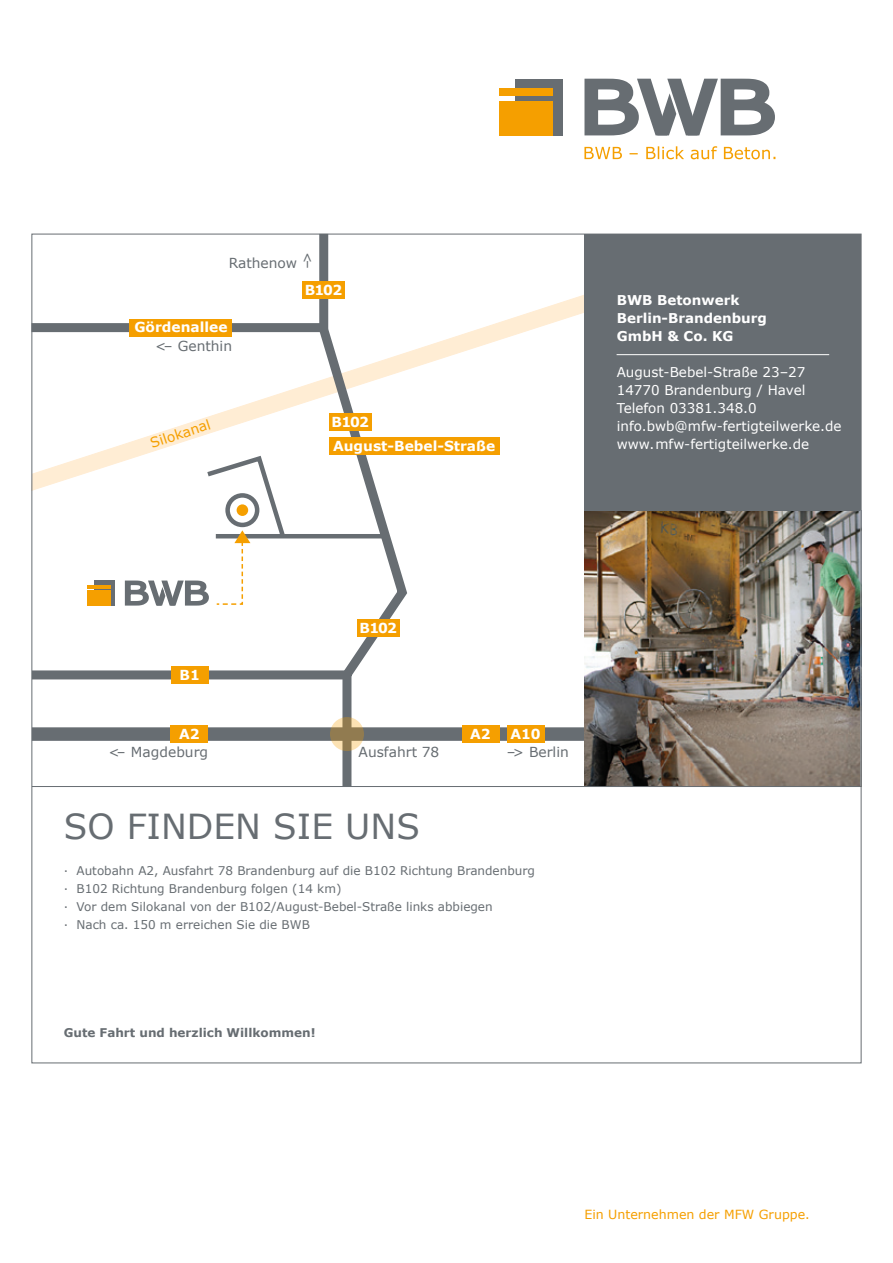
<style>
.page{position:relative;width:893px;height:1263px;background:#fff}
.page>*{position:absolute;margin:0;border:0;box-sizing:border-box;transform-origin:0 0}
.t1{font:34.5px "Verdana";color:#676d72}
.t2{font:700 13.8px "Verdana";color:#fff}
.t3{font:13.8px "Verdana";color:#676d72}
.t4{font:13.8px "Verdana";color:#f59f00}
.t5{font:13.5px "Verdana";color:#fff}
.t6{font:700 13.5px "Verdana";color:#fff}
.t7{font:12.6px "Verdana";color:#f59f00}
.t8{font:12px "Verdana";color:#676d72}
.t9{font:700 12px "Verdana";color:#676d72}
</style>
<div class="page">
<div style="left:32px;top:727px;width:553px;height:14px;background:#676d72"></div>
<img style="left:585px;top:510px;width:274px;height:276px">
<svg style="left:31px;top:290px;width:554px;height:201px"></svg>
<svg style="left:315px;top:233px;width:97px;height:553px"></svg>
<div style="left:302px;top:282px;width:43px;height:17px;background:#f59f00"></div>
<div style="left:31px;top:323px;width:293px;height:9px;background:#676d72"></div>
<div style="left:130px;top:319px;width:102px;height:17px;background:#f59f00"></div>
<div style="left:357px;top:620px;width:42px;height:17px;background:#f59f00"></div>
<hr style="left:216px;top:534px;width:170px;height:4px;background:#676d72">
<div style="left:585px;top:234px;width:276px;height:276px;background:#676d72"></div>
<hr style="left:861px;top:510px;width:1px;height:277px;background:#b5babe">
<hr style="left:617px;top:354px;width:212px;height:1px;background:#fff">
<svg style="left:584px;top:78px;width:191px;height:58px"></svg>
<div style="left:516px;top:79px;width:47px;height:56px;background:#676d72"></div>
<div style="left:499px;top:88px;width:53px;height:8px;background:#f59f00"></div>
<div style="left:499px;top:101px;width:53px;height:34px;background:#f59f00"></div>
<svg style="left:584px;top:146px;width:191px;height:13px"></svg>
<div style="left:95px;top:580px;width:20px;height:25px;background:#676d72"></div>
<hr style="left:87px;top:585px;width:24px;height:3px;background:#f59f00">
<div style="left:87px;top:590px;width:24px;height:15px;background:#f59f00"></div>
<div style="left:329px;top:438px;width:170px;height:17px;background:#f59f00"></div>
<div style="left:329px;top:414px;width:43px;height:17px;background:#f59f00"></div>
<div style="left:171px;top:725px;width:37px;height:17px;background:#f59f00"></div>
<svg style="left:330px;top:717px;width:34px;height:34px"></svg>
<div style="left:462px;top:725px;width:37px;height:17px;background:#f59f00"></div>
<div style="left:507px;top:725px;width:37px;height:17px;background:#f59f00"></div>
<hr style="left:32px;top:786px;width:829px;height:1px;background:#676d72">
<svg style="left:124px;top:453px;width:164px;height:153px"></svg>
<div style="left:32px;top:670px;width:315px;height:9px;background:#676d72"></div>
<div style="left:171px;top:666px;width:37px;height:18px;background:#f59f00"></div>
<p class="t3" style="left:229px;top:253px;width:70px">Rathenow</p>
<p class="t3" style="left:318px;top:252px;width:19px;rotate:90deg">&lt;–</p>
<p class="t2" style="left:134px;top:318px;width:95px">Gördenallee</p>
<p class="t3" style="left:155px;top:336px;width:78px">&lt;– Genthin</p>
<p class="t4" style="left:148px;top:434px;width:64px;rotate:-18deg">Silokanal</p>
<p class="t2" style="left:305px;top:280px;width:39px">B102</p>
<p class="t2" style="left:332px;top:412px;width:39px">B102</p>
<p class="t2" style="left:333px;top:436px;width:164px">August-Bebel-Straße</p>
<p class="t6" style="left:617px;top:290px;width:124px">BWB Betonwerk</p>
<p class="t6" style="left:617px;top:308px;width:152px">Berlin-Brandenburg</p>
<p class="t6" style="left:617px;top:326px;width:118px">GmbH &amp; Co. KG</p>
<p class="t5" style="left:617px;top:363px;width:190px">August-Bebel-Straße 23–27</p>
<p class="t5" style="left:617px;top:381px;width:190px">14770 Brandenburg / Havel</p>
<p class="t5" style="left:617px;top:399px;width:142px">Telefon 03381.348.0</p>
<p class="t5" style="left:617px;top:417px;width:226px">info.bwb@mfw-fertigteilwerke.de</p>
<p class="t5" style="left:617px;top:435px;width:194px">www.mfw-fertigteilwerke.de</p>
<p class="t2" style="left:179px;top:665px;width:22px">B1</p>
<p class="t2" style="left:359px;top:618px;width:39px">B102</p>
<p class="t2" style="left:179px;top:724px;width:22px">A2</p>
<p class="t3" style="left:108px;top:742px;width:101px">&lt;– Magdeburg</p>
<p class="t3" style="left:359px;top:742px;width:82px">Ausfahrt 78</p>
<p class="t2" style="left:470px;top:724px;width:22px">A2</p>
<p class="t2" style="left:511px;top:724px;width:32px">A10</p>
<p class="t3" style="left:507px;top:742px;width:64px">–&gt; Berlin</p>
<p class="t1" style="left:64px;top:803px;width:358px">SO FINDEN SIE UNS</p>
<p class="t8" style="left:64px;top:862px;width:473px">· Autobahn A2, Ausfahrt 78 Brandenburg auf die B102 Richtung Brandenburg</p>
<p class="t8" style="left:64px;top:880px;width:279px">· B102 Richtung Brandenburg folgen (14 km)</p>
<p class="t8" style="left:64px;top:898px;width:430px">· Vor dem Silokanal von der B102/August-Bebel-Straße links abbiegen</p>
<p class="t8" style="left:64px;top:916px;width:248px">· Nach ca. 150 m erreichen Sie die BWB</p>
<p class="t9" style="left:64px;top:1024px;width:253px">Gute Fahrt und herzlich Willkommen!</p>
<p class="t7" style="left:584px;top:1206px;width:227px">Ein Unternehmen der MFW Gruppe.</p>
</div>
